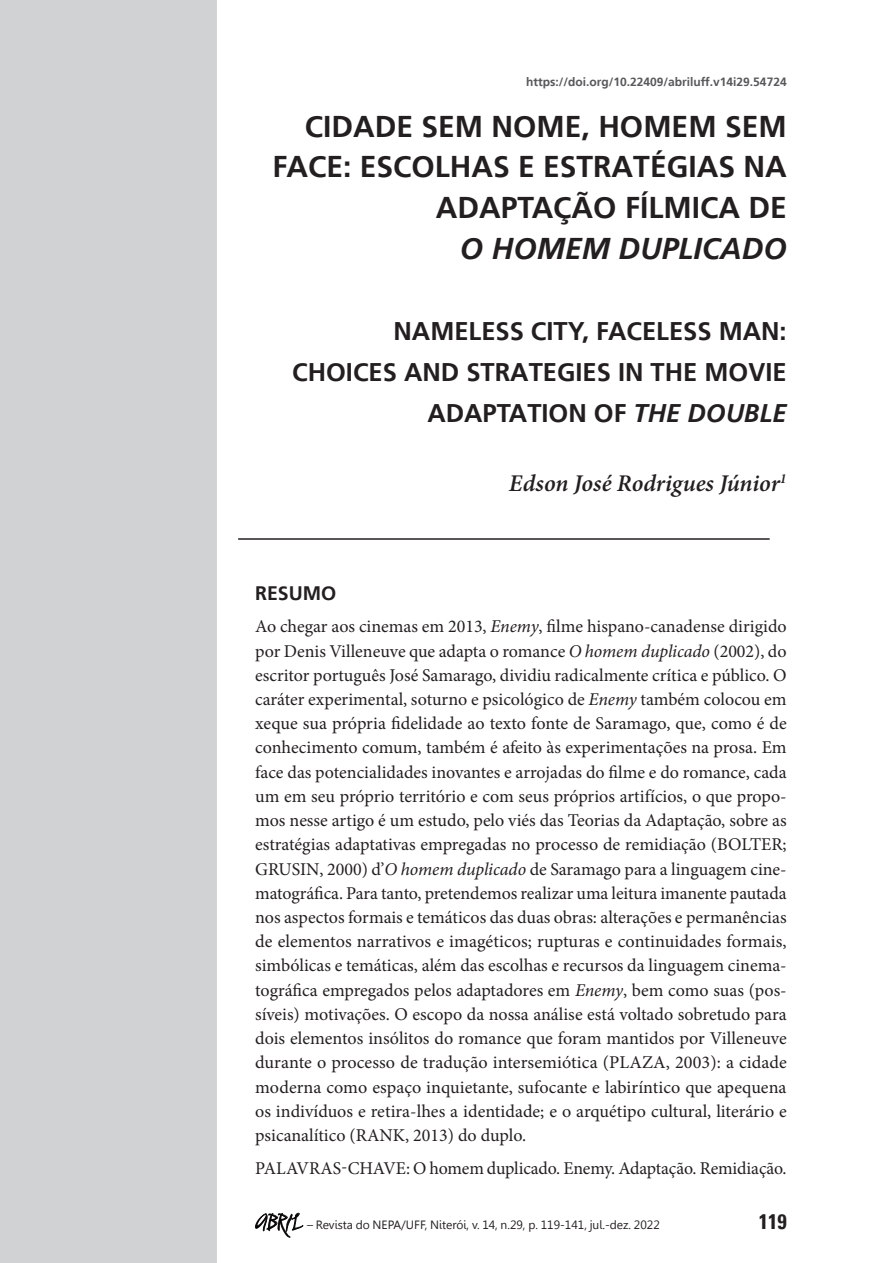
<style>
.page{position:relative;width:893px;height:1263px;background:#fff}
.page>*{position:absolute;margin:0;border:0;box-sizing:border-box;transform-origin:0 0}
.t1{font:700 30px/40.7px "Frutiger LT";color:#231f20;text-align:right}
.t2{font:italic 700 30px "Frutiger LT";color:#231f20}
.t3{font:700 25.5px/40.7px "Frutiger LT";color:#231f20;text-align:right}
.t4{font:italic 600 24px "Minion Pro";color:#231f20}
.t5{font:700 condensed 21px "Univers LT";color:#231f20}
.t6{font:700 19.5px "Frutiger LT";color:#231f20}
.t7{font:18px/24.2px "Minion Pro";letter-spacing:-.005em;color:#231f20;text-align:justify}
.t8{font:12px "Gisha";color:#231f20}
.t9{font:700 12px "Frutiger LT";color:#57585a}
.s1{font-style:italic}
.s2{font-family:"Dali";font-size:18px;color:#000}
</style>
<div class="page">
<div style="left:1px;top:0;width:216px;height:1263px;background:#d1d2d4"></div>
<svg style="left:255px;top:1212px;width:49px;height:26px"></svg>
<svg style="left:0;top:0;width:1px;height:1263px"></svg>
<hr style="left:238px;top:538px;width:532px;height:2px;background:#231f20">
<p class="t9" style="left:526px;top:74px;width:262px">https://doi.org/10.22409/abriluff.v14i29.54724</p>
<h1 class="t1" style="left:272px;top:106px;width:516px">CIDADE SEM NOME, HOMEM SEM<br>FACE: ESCOLHAS E ESTRATÉGIAS NA<br>ADAPTAÇÃO FÍLMICA DE</h1>
<h1 class="t2" style="left:460px;top:231px;width:328px">O HOMEM DUPLICADO</h1>
<h2 class="t3" style="left:292px;top:311px;width:496px">NAMELESS CITY, FACELESS MAN:<br>CHOICES AND STRATEGIES IN THE MOVIE<br>ADAPTATION OF <span class="s1">THE DOUBLE</span></h2>
<h3 class="t4" style="left:509px;top:466px;width:279px">Edson José Rodrigues Júnior<sup>1</sup></h3>
<p class="t6" style="left:255px;top:581px;width:83px">RESUMO</p>
<p class="t7" style="left:255px;top:615px;width:533px">Ao chegar aos cinemas em 2013, <span class="s1">Enemy</span>, filme hispano-canadense dirigido por Denis Villeneuve que adapta o romance <span class="s1">O homem duplicado</span> (2002), do escritor português José Samarago, dividiu radicalmente crítica e público. O caráter experimental, soturno e psicológico de <span class="s1">Enemy</span> também colocou em xeque sua própria fidelidade ao texto fonte de Saramago, que, como é de conhecimento comum, também é afeito às experimentações na prosa. Em face das potencialidades inovantes e arrojadas do filme e do romance, cada um em seu próprio território e com seus próprios artifícios, o que propo&shy;mos nesse artigo é um estudo, pelo viés das Teorias da Adaptação, sobre as estratégias adaptativas empregadas no processo de remidiação (BOLTER; GRUSIN, 2000) d’<span class="s1">O homem duplicado</span> de Saramago para a linguagem cine&shy;matográfica. Para tanto, pretendemos realizar uma leitura imanente pautada nos aspectos formais e temáticos das duas obras: alterações e permanências de elementos narrativos e imagéticos; rupturas e continuidades formais, simbólicas e temáticas, além das escolhas e recursos da linguagem cinema&shy;tográfica empregados pelos adaptadores em <span class="s1">Enemy</span>, bem como suas (pos&shy;síveis) motivações. O escopo da nossa análise está voltado sobretudo para dois elementos insólitos do romance que foram mantidos por Villeneuve durante o processo de tradução intersemiótica (PLAZA, 2003): a cidade moderna como espaço inquietante, sufocante e labiríntico que apequena os indivíduos e retira-lhes a identidade; e o arquétipo cultural, literário e psicanalítico (RANK, 2013) do duplo.</p>
<p class="t7" style="left:255px;top:1156px;width:21px">Palavras</p>
<p class="t7" style="left:341px;top:1156px;width:447px">-chave : O homem duplicado. Enemy. Adaptação. Remidiação.</p>
<p class="t8" style="left:255px;top:1217px;width:406px"><span class="s2">ABRIL</span> – Revista do NEPA/UFF, Niterói, v. 14, n.29, p. 119-141, jul.-dez. 2022</p>
<p class="t5" style="left:759px;top:1208px;width:29px">119</p>
</div>
